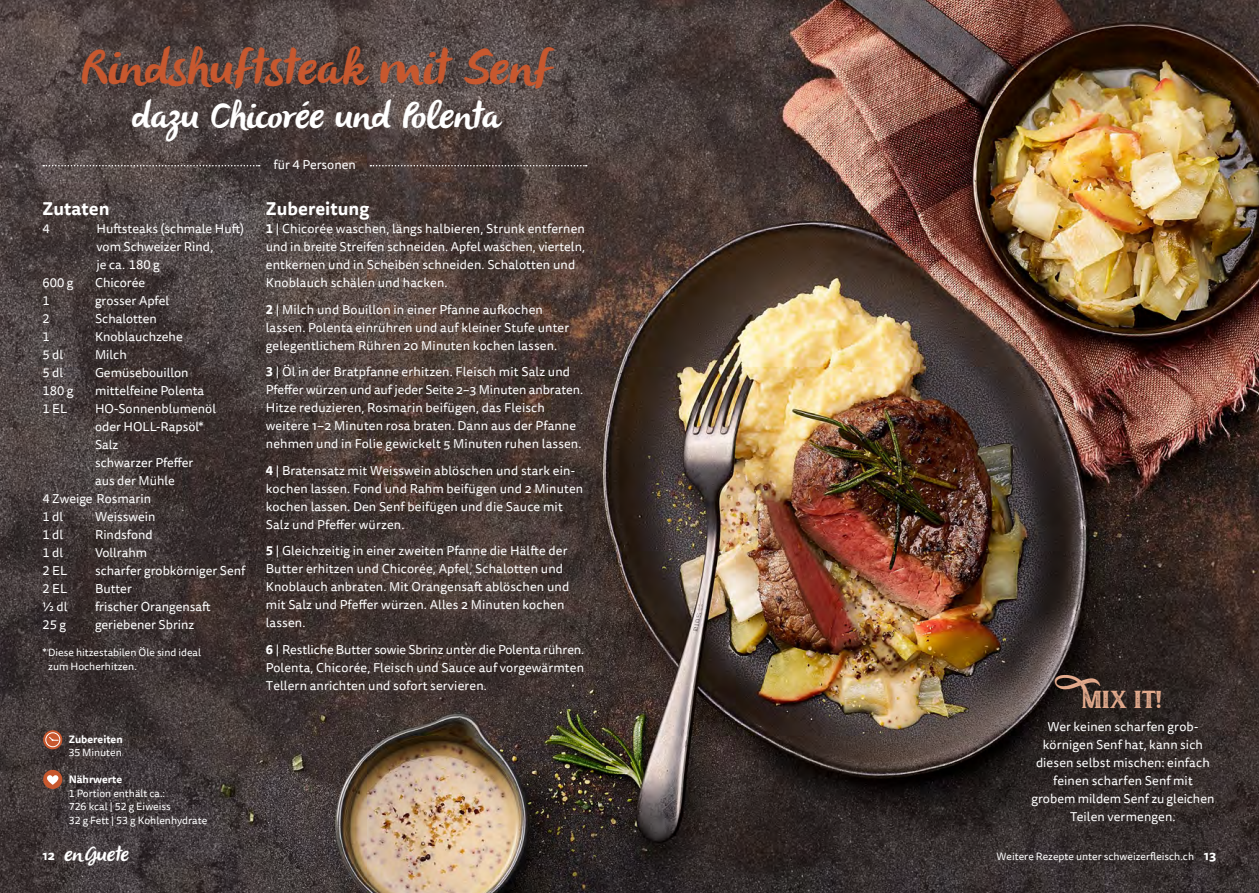
<style>
.page{position:relative;width:1259px;height:893px;background:#fff}
.page>*{position:absolute;margin:0;border:0;box-sizing:border-box;transform-origin:0 0}
.t1{font:italic 49.5px "Olivier";color:#c8582e}
.t2{font:italic 37.5px "Olivier";color:#fff}
.t3{font:34.5px "Muara Rough";color:#e5ac8e}
.t4{font:italic 21px "Olivier";color:#fff}
.t5{font:700 18px "Tisa Sans OT";color:#fff}
.t6{font:12.75px/18px "Tisa Sans OT";letter-spacing:.01em;color:#fff}
.t7{font:10.5px/13.5px "Tisa Sans OT";color:#fff}
.t8{font:700 10.5px "Tisa Sans OT";color:#fff}
.s1{font-weight:700}
.s2{font-family:"Tisa Sans OT";font-weight:700;font-style:normal;font-size:12.75px}
.s3{font-weight:700;font-size:12.75px}
</style>
<div class="page">
<img style="left:0;top:0;width:1259px;height:893px">
<svg style="left:43px;top:165px;width:217px;height:1px"></svg>
<svg style="left:370px;top:165px;width:217px;height:1px"></svg>
<svg style="left:43px;top:730px;width:19px;height:19px"></svg>
<div style="left:45px;top:732px;width:15px;height:15px;border:1px solid #fff;border-radius:50%"></div>
<svg style="left:49px;top:736px;width:10px;height:5px"></svg>
<div style="left:43px;top:770px;width:19px;height:19px;background:#c8582e;border-radius:50%"></div>
<svg style="left:47px;top:775px;width:11px;height:10px"></svg>
<h1 class="t1" style="left:81px;top:40px;width:470px">Rindshuftsteak mitSenf</h1>
<h2 class="t2" style="left:130px;top:94px;width:379px">dazu Chicoréeund Polenta</h2>
<h3 class="t5" style="left:43px;top:197px;width:68px">Zutaten</h3>
<p class="t6" style="left:43px;top:220px;width:9px">4</p>
<p class="t6" style="left:97px;top:220px;width:149px">Huftsteaks (schmale Huft) vom Schweizer Rind,<br>je ca. 180 g</p>
<p class="t6" style="left:43px;top:274px;width:32px">600 g</p>
<p class="t6" style="left:95px;top:274px;width:52px">Chicorée</p>
<p class="t6" style="left:43px;top:292px;width:9px">1</p>
<p class="t6" style="left:95px;top:292px;width:76px">grosser Apfel</p>
<p class="t6" style="left:43px;top:310px;width:9px">2</p>
<p class="t6" style="left:95px;top:310px;width:63px">Schalotten</p>
<p class="t6" style="left:43px;top:328px;width:9px">1</p>
<p class="t6" style="left:95px;top:328px;width:89px">Knoblauchzehe</p>
<p class="t6" style="left:43px;top:346px;width:22px">5 dl</p>
<p class="t6" style="left:95px;top:346px;width:33px">Milch</p>
<p class="t6" style="left:43px;top:364px;width:22px">5 dl</p>
<p class="t6" style="left:95px;top:364px;width:95px">Gemüsebouillon</p>
<p class="t6" style="left:43px;top:382px;width:32px">180 g</p>
<p class="t6" style="left:95px;top:382px;width:111px">mittelfeine Polenta</p>
<p class="t6" style="left:43px;top:400px;width:26px">1 EL</p>
<p class="t6" style="left:95px;top:400px;width:122px">HO-Sonnenblumenöl</p>
<p class="t6" style="left:95px;top:418px;width:110px">oder HOLL-Rapsöl*</p>
<p class="t6" style="left:95px;top:436px;width:25px">Salz</p>
<p class="t6" style="left:95px;top:454px;width:100px">schwarzer Pfeffer</p>
<p class="t6" style="left:95px;top:472px;width:81px">aus der Mühle</p>
<p class="t6" style="left:43px;top:490px;width:110px">4 Zweige Rosmarin</p>
<p class="t6" style="left:43px;top:508px;width:22px">1 dl</p>
<p class="t6" style="left:95px;top:508px;width:62px">Weisswein</p>
<p class="t6" style="left:43px;top:526px;width:22px">1 dl</p>
<p class="t6" style="left:95px;top:526px;width:59px">Rindsfond</p>
<p class="t6" style="left:43px;top:544px;width:22px">1 dl</p>
<p class="t6" style="left:95px;top:544px;width:54px">Vollrahm</p>
<p class="t6" style="left:43px;top:562px;width:26px">2 EL</p>
<p class="t6" style="left:95px;top:562px;width:152px">scharfer grobkörniger Senf</p>
<p class="t6" style="left:43px;top:580px;width:26px">2 EL</p>
<p class="t6" style="left:95px;top:580px;width:38px">Butter</p>
<p class="t6" style="left:43px;top:599px;width:26px">½ dl</p>
<p class="t6" style="left:95px;top:599px;width:117px">frischer Orangensaft</p>
<p class="t6" style="left:43px;top:617px;width:25px">25 g</p>
<p class="t6" style="left:95px;top:617px;width:101px">geriebener Sbrinz</p>
<p class="t7" style="left:48px;top:646px;width:154px;text-indent:-6px">* Diese hitzestabilen Öle sind ideal zum Hocherhitzen.</p>
<p class="t8" style="left:69px;top:732px;width:56px">Zubereiten</p>
<p class="t7" style="left:69px;top:746px;width:55px">35 Minuten</p>
<p class="t8" style="left:69px;top:773px;width:55px">Nährwerte</p>
<p class="t7" style="left:69px;top:787px;width:140px">1 Portion enthält ca.:<br>726 kcal | 52 g Eiweiss<br>32 g Fett | 53 g Kohlenhydrate</p>
<p class="t6" style="left:274px;top:156px;width:84px">für 4 Personen</p>
<h3 class="t5" style="left:266px;top:197px;width:105px">Zubereitung</h3>
<p class="t6" style="left:266px;top:220px;width:321px"><span class="s1">1</span> | Chicorée waschen, längs halbieren, Strunk entfernen und in breite Streifen schneiden. Apfel waschen, vierteln, entkernen und in Scheiben schneiden. Schalotten und Knoblauch schälen und hacken.</p>
<p class="t6" style="left:266px;top:301px;width:305px"><span class="s1">2</span> | Milch und Bouillon in einer Pfanne aufkochen lassen. Polenta einrühren und auf kleiner Stufe unter gelegentlichem Rühren 20 Minuten kochen lassen.</p>
<p class="t6" style="left:266px;top:363px;width:319px"><span class="s1">3</span> | Öl in der Bratpfanne erhitzen. Fleisch mit Salz und Pfeffer würzen und auf jeder Seite 2–3 Minuten anbraten.<br>Hitze reduzieren, Rosmarin beifügen, das Fleisch weitere 1−2 Minuten rosa braten. Dann aus der Pfanne nehmen und in Folie gewickelt 5 Minuten ruhen lassen.</p>
<p class="t6" style="left:266px;top:462px;width:319px"><span class="s1">4</span> | Bratensatz mit Weisswein ablöschen und stark ein&shy;kochen lassen. Fond und Rahm beifügen und 2 Minuten kochen lassen. Den Senf beifügen und die Sauce mit Salz und Pfeffer würzen.</p>
<p class="t6" style="left:266px;top:543px;width:305px"><span class="s1">5</span> | Gleichzeitig in einer zweiten Pfanne die Hälfte der Butter erhitzen und Chicorée, Apfel, Schalotten und Knoblauch anbraten. Mit Orangensaft ablöschen und mit Salz und Pfeffer würzen. Alles 2 Minuten kochen lassen.</p>
<p class="t6" style="left:266px;top:641px;width:320px;text-align:justify"><span class="s1">6</span> | Restliche Butter sowie Sbrinz unter die Polenta rühren.<br>Polenta, Chicorée, Fleisch und Sauce auf vorgewärmten Tellern anrichten und sofort servieren.</p>
<h3 class="t3" style="left:1082px;top:676px;width:83px">mix iT!</h3>
<p class="t6" style="left:1031px;top:718px;width:185px;text-align:center">Wer keinen scharfen grob&shy;körnigen Senf hat, kann sich diesen selbst mischen: einfach feinen scharfen Senf mit grobem mildem Senf zu gleichen<br>Teilen vermengen.</p>
<h3 class="t4" style="left:43px;top:842px;width:92px"><span class="s2">1 2</span> en Guete</h3>
<p class="t7" style="left:996px;top:850px;width:221px">Weitere Rezepte unter schweizerfleisch.ch <span class="s3">13</span></p>
</div>
